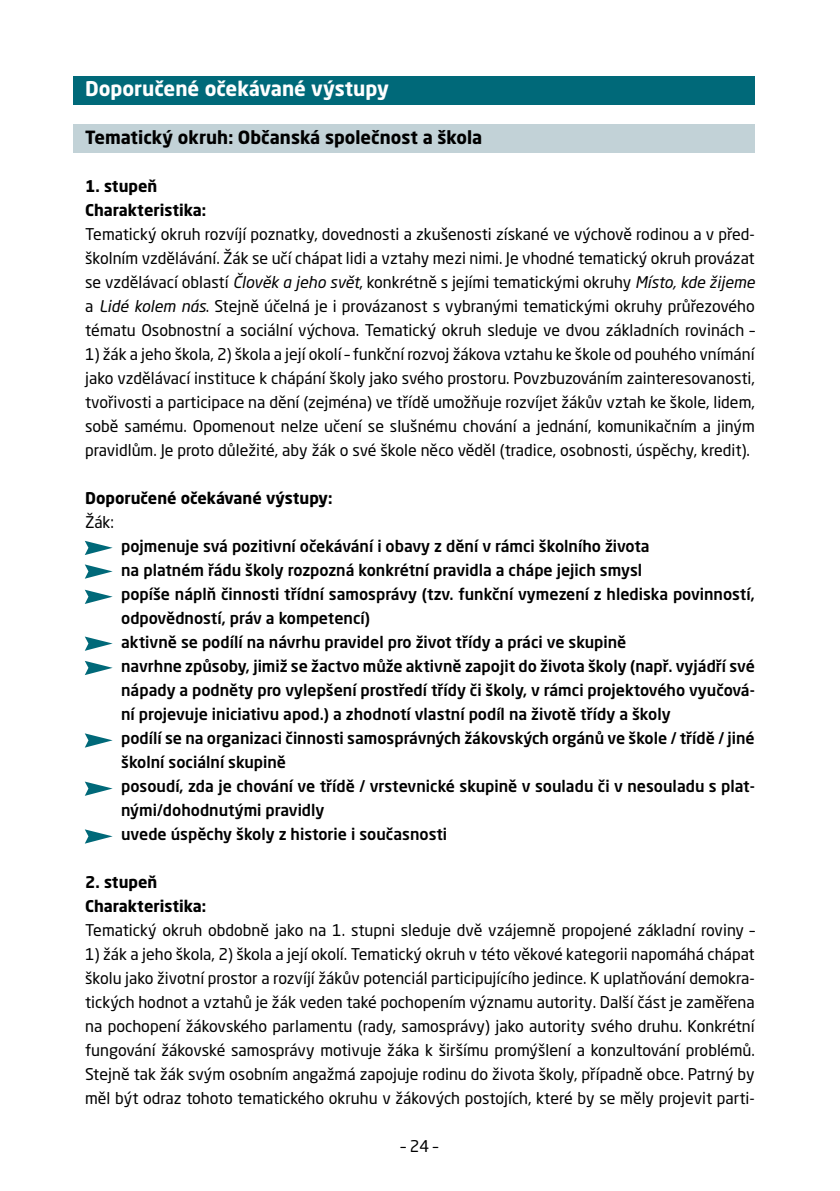
<style>
.page{position:relative;width:840px;height:1191px;background:#fff}
.page>*{position:absolute;margin:0;border:0;box-sizing:border-box;transform-origin:0 0}
.t1{font:700 20px "Neo Sans Pro";color:#fff}
.t2{font:700 18px "Neo Sans Pro";color:#000}
.t3{font:16px/24px "Neo Sans Pro";color:#000;text-align:justify}
.t4{font:500 16px/24px "Neo Sans Pro";color:#000}
.t5{font:700 16px/24px "Neo Sans Pro";color:#000}
.s1{font-style:italic}
.s2{color:#006979}
</style>
<div class="page">
<div style="left:74px;top:77px;width:680px;height:28px;background:#006979"></div>
<div style="left:74px;top:125px;width:680px;height:28px;background:#c2d2d7"></div>
<svg style="left:85px;top:541px;width:28px;height:14px"></svg>
<svg style="left:85px;top:564px;width:28px;height:15px"></svg>
<svg style="left:85px;top:589px;width:28px;height:15px"></svg>
<svg style="left:85px;top:636px;width:28px;height:15px"></svg>
<svg style="left:85px;top:661px;width:28px;height:14px"></svg>
<svg style="left:85px;top:733px;width:28px;height:14px"></svg>
<svg style="left:85px;top:781px;width:28px;height:15px"></svg>
<svg style="left:85px;top:829px;width:28px;height:14px"></svg>
<p class="t1" style="left:85px;top:76px;width:305px">Doporučené očekávané výstupy</p>
<p class="t2" style="left:85px;top:126px;width:398px">Tematický okruh: Občanská společnost a škola</p>
<p class="t5" style="left:85px;top:174px;width:123px">1. stupeň<br>Charakteristika:</p>
<p class="t3" style="left:85px;top:222px;width:671px">Tematický okruh rozvíjí poznatky, dovednosti a zkušenosti získané ve výchově rodinou a v před&shy;školním vzdělávání. Žák se učí chápat lidi a vztahy mezi nimi. Je vhodné tematický okruh provázat se vzdělávací oblastí <span class="s1">Člověk a jeho svět</span>, konkrétně s jejími tematickými okruhy <span class="s1">Místo, kde žijeme </span>a <span class="s1">Lidé kolem nás</span>. Stejně účelná je i provázanost s vybranými tematickými okruhy průřezového tématu Osobnostní a sociální výchova. Tematický okruh sleduje ve dvou základních rovinách –</p>
<p class="t3" style="left:85px;top:342px;width:671px">1) žák a jeho škola, 2) škola a její okolí – funkční rozvoj žákova vztahu ke škole od pouhého vnímání jako vzdělávací instituce k chápání školy jako svého prostoru. Povzbuzováním zainteresovanosti, tvořivosti a participace na dění (zejména) ve třídě umožňuje rozvíjet žákův vztah ke škole, lidem, sobě samému. Opomenout nelze učení se slušnému chování a jednání, komunikačním a jiným pravidlům. Je proto důležité, aby žák o své škole něco věděl (tradice, osobnosti, úspěchy, kredit).</p>
<p class="t5" style="left:85px;top:486px;width:249px">Doporučené očekávané výstupy:</p>
<p class="t3" style="left:85px;top:510px;width:30px">Žák:</p>
<p class="t4" style="left:85px;top:534px;width:565px"><span class="s2">•</span> pojmenuje svá pozitivní očekávání i obavy z dění v rámci školního života</p>
<p class="t4" style="left:85px;top:558px;width:558px"><span class="s2">•</span> na platném řádu školy rozpozná konkrétní pravidla a chápe jejich smysl</p>
<p class="t4" style="left:121px;top:582px;width:635px;text-indent:-36px"><span class="s2">•</span> popíše náplň činnosti třídní samosprávy (tzv. funkční vymezení z hlediska povinností, odpovědností, práv a kompetencí)</p>
<p class="t4" style="left:85px;top:630px;width:542px"><span class="s2">•</span> aktivně se podílí na návrhu pravidel pro život třídy a práci ve skupině</p>
<p class="t4" style="left:121px;top:654px;width:635px;text-align:justify;text-indent:-36px"><span class="s2">•</span> navrhne způsoby, jimiž se žactvo může aktivně zapojit do života školy (např. vyjádří své nápady a podněty pro vylepšení prostředí třídy či školy, v rámci projektového vyučová&shy;ní projevuje iniciativu apod.) a zhodnotí vlastní podíl na životě třídy a školy</p>
<p class="t4" style="left:121px;top:726px;width:634px;text-indent:-36px"><span class="s2">•</span> podílí se na organizaci činnosti samosprávných žákovských orgánů ve škole / třídě / jiné školní sociální skupině</p>
<p class="t4" style="left:121px;top:774px;width:634px;text-indent:-36px"><span class="s2">•</span> posoudí, zda je chování ve třídě / vrstevnické skupině v souladu či v nesouladu s plat&shy;nými/dohodnutými pravidly</p>
<p class="t4" style="left:85px;top:822px;width:363px"><span class="s2">•</span> uvede úspěchy školy z historie i současnosti</p>
<p class="t5" style="left:85px;top:870px;width:123px">2. stupeň<br>Charakteristika:</p>
<p class="t3" style="left:85px;top:918px;width:671px">Tematický okruh obdobně jako na 1. stupni sleduje dvě vzájemně propojené základní roviny –</p>
<p class="t3" style="left:85px;top:942px;width:671px">1) žák a jeho škola, 2) škola a její okolí. Tematický okruh v této věkové kategorii napomáhá chápat školu jako životní prostor a rozvíjí žákův potenciál participujícího jedince. K uplatňování demokra&shy;tických hodnot a vztahů je žák veden také pochopením významu autority. Další část je zaměřena na pochopení žákovského parlamentu (rady, samosprávy) jako autority svého druhu. Konkrétní fungování žákovské samosprávy motivuje žáka k širšímu promýšlení a konzultování problémů.<br>Stejně tak žák svým osobním angažmá zapojuje rodinu do života školy, případně obce. Patrný by měl být odraz tohoto tematického okruhu v žákových postojích, které by se měly projevit parti-</p>
<p class="t3" style="left:400px;top:1134px;width:39px">– 24 –</p>
</div>
